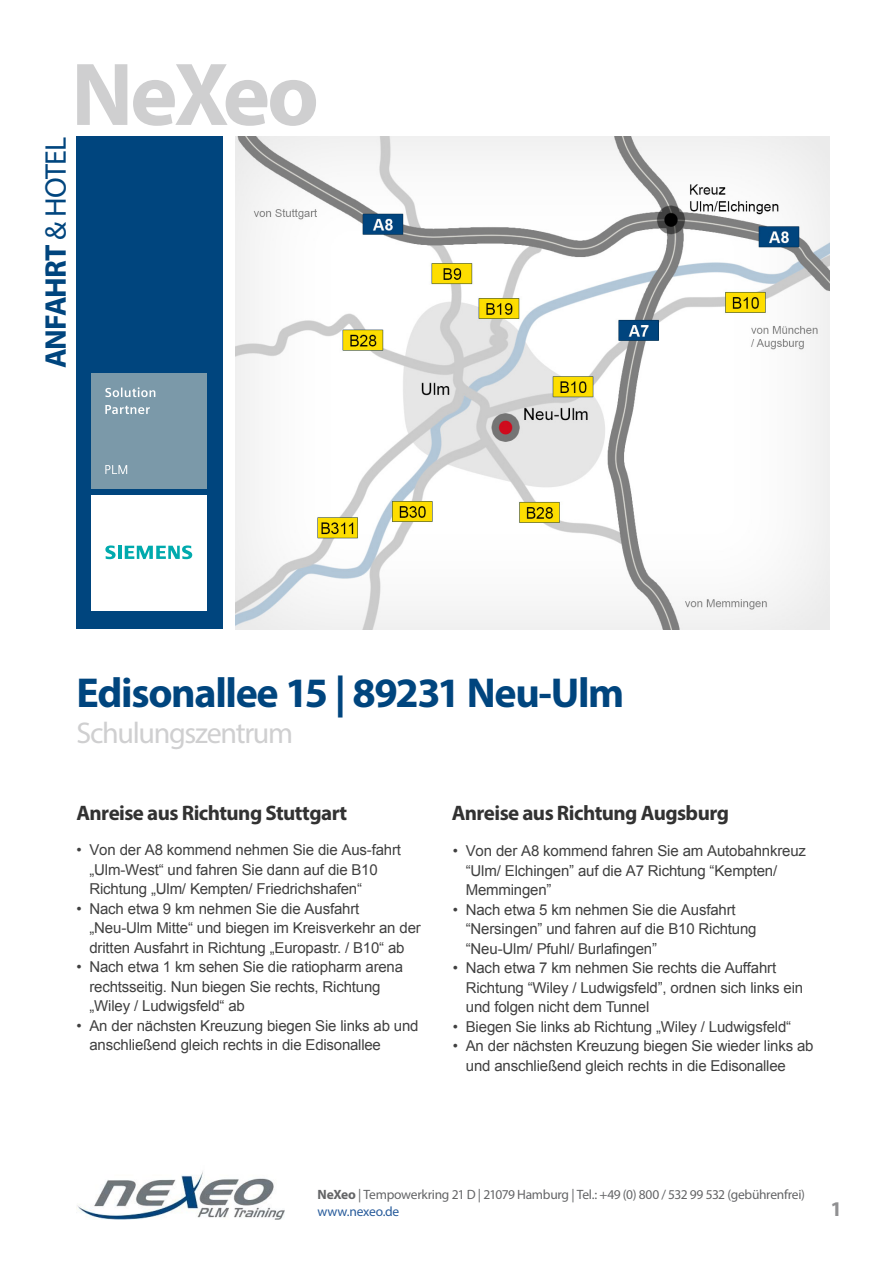
<style>
.page{position:relative;width:893px;height:1263px;background:#fff}
.page>*{position:absolute;margin:0;border:0;box-sizing:border-box;transform-origin:0 0}
.t1{font:700 90px "Myriad Pro";letter-spacing:-.04em;color:#cfcfd0}
.t2{font:700 42px "Myriad Pro";letter-spacing:-.03em;color:#00457e}
.t3{font:30px "Myriad Pro";letter-spacing:-.045em;color:#cfcfd0}
.t4{font:700 30px "Myriad Pro";letter-spacing:-.03em;color:#00457e}
.t5{font:700 21px "Myriad Pro";letter-spacing:-.025em;color:#323232}
.t6{font:700 21px "Myriad Pro";color:#909092}
.t7{font:15px/19.5px "Arial";letter-spacing:-.01em;color:#404040}
.t8{font:13.5px/16.5px "Myriad Pro";letter-spacing:-.02em;color:#646567}
.s1{font-weight:400}
.s2{font-weight:700}
.s3{color:#275b9b}
</style>
<div class="page">
<div style="left:77px;top:136px;width:146px;height:493px;background:#00457e"></div>
<div style="left:91px;top:373px;width:115px;height:115px;background:#7b99a9"></div>
<svg style="left:105px;top:387px;width:50px;height:10px"></svg>
<svg style="left:105px;top:405px;width:45px;height:9px"></svg>
<svg style="left:105px;top:465px;width:22px;height:9px"></svg>
<div style="left:91px;top:495px;width:115px;height:115px;background:#fff"></div>
<svg style="left:105px;top:545px;width:87px;height:14px"></svg>
<img style="left:236px;top:136px;width:593px;height:493px">
<img style="left:77px;top:1171px;width:207px;height:48px">
<h3 class="t4" style="left:36px;top:368px;width:233px;rotate:-90deg">ANFAHRT <span class="s1">&amp; HOTEL</span></h3>
<h1 class="t1" style="left:71px;top:36px;width:249px">NeXeo</h1>
<h2 class="t2" style="left:77px;top:666px;width:549px">Edisonallee 15 | 89231 Neu-Ulm</h2>
<h3 class="t3" style="left:77px;top:715px;width:218px">Schulungszentrum</h3>
<h3 class="t5" style="left:77px;top:799px;width:272px">Anreise aus Richtung Stuttgart</h3>
<h3 class="t5" style="left:452px;top:799px;width:279px">Anreise aus Richtung Augsburg</h3>
<p class="t7" style="left:89px;top:840px;width:313px;text-indent:-13px">• Von der A8 kommend nehmen Sie die Aus-fahrt „Ulm-West“ und fahren Sie dann auf die B10<br>Richtung „Ulm/ Kempten/ Friedrichshafen“</p>
<p class="t7" style="left:89px;top:899px;width:333px;text-indent:-13px">• Nach etwa 9 km nehmen Sie die Ausfahrt „Neu-Ulm Mitte“ und biegen im Kreisverkehr an der dritten Ausfahrt in Richtung „Europastr. / B10“ ab</p>
<p class="t7" style="left:89px;top:957px;width:315px;text-indent:-13px">• Nach etwa 1 km sehen Sie die ratiopharm arena rechtsseitig. Nun biegen Sie rechts, Richtung „Wiley / Ludwigsfeld“ ab</p>
<p class="t7" style="left:89px;top:1016px;width:331px;text-indent:-13px">• An der nächsten Kreuzung biegen Sie links ab und anschließend gleich rechts in die Edisonallee</p>
<p class="t7" style="left:466px;top:841px;width:342px;text-indent:-13px">• Von der A8 kommend fahren Sie am Autobahnkreuz “Ulm/ Elchingen” auf die A7 Richtung “Kempten/<br>Memmingen”</p>
<p class="t7" style="left:466px;top:900px;width:292px;text-indent:-13px">• Nach etwa 5 km nehmen Sie die Ausfahrt “Nersingen” und fahren auf die B10 Richtung “Neu-Ulm/ Pfuhl/ Burlafingen”</p>
<p class="t7" style="left:466px;top:958px;width:339px;text-indent:-13px">• Nach etwa 7 km nehmen Sie rechts die Auffahrt<br>Richtung “Wiley / Ludwigsfeld”, ordnen sich links ein und folgen nicht dem Tunnel</p>
<p class="t7" style="left:453px;top:1017px;width:340px">• Biegen Sie links ab Richtung „Wiley / Ludwigsfeld“</p>
<p class="t7" style="left:466px;top:1036px;width:349px;text-indent:-13px">• An der nächsten Kreuzung biegen Sie wieder links ab und anschließend gleich rechts in die Edisonallee</p>
<p class="t8" style="left:317px;top:1186px;width:489px"><span class="s2">NeXeo</span> | Tempowerkring 21 D | 21079 Hamburg | Tel.: +49 (0) 800 / 532 99 532 (gebührenfrei) <span class="s3">www.nexeo.de</span></p>
<h3 class="t6" style="left:831px;top:1195px;width:13px">1</h3>
</div>
